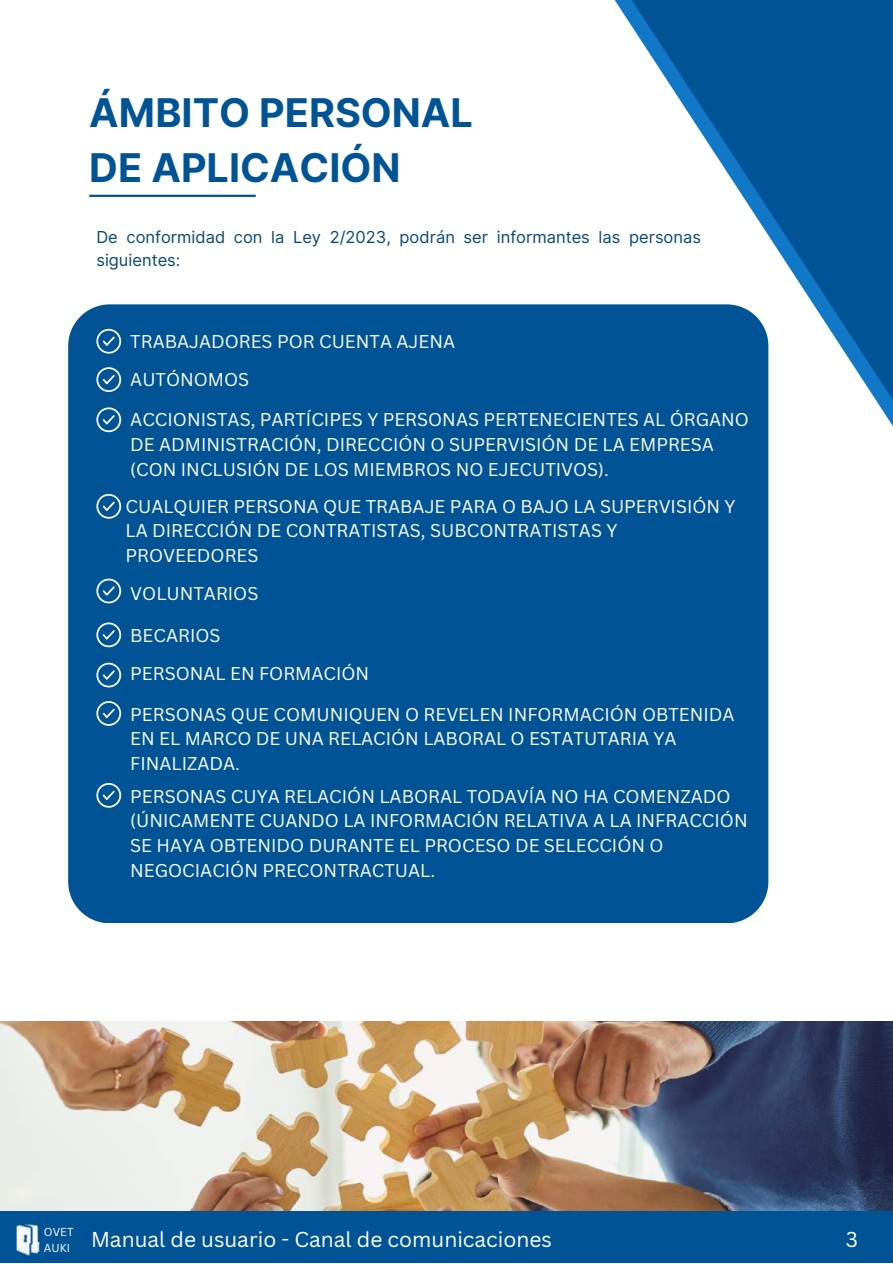
<style>
.page{position:relative;width:893px;height:1264px;background:#fff}
.page>*{position:absolute;margin:0;border:0;box-sizing:border-box;transform-origin:0 0}
.t1{font:700 39.6px/54.9px "Inter";color:#005495}
.t2{font:21px "Canva Sans";color:#fff}
.t3{font:18px/24.8px "Canva Sans";color:#fff}
.t4{font:16.5px/22.5px "Inter";color:#0b4876}
.t5{font:11.25px/15.6px "Canva Sans";color:#fff}
</style>
<div class="page">
<svg style="left:614px;top:0;width:278px;height:473px"></svg>
<div style="left:0;top:1209px;width:892px;height:53px;background:#005495"></div>
<img style="left:16px;top:1224px;width:25px;height:32px">
<div style="left:68px;top:304px;width:700px;height:619px;background:#005495"></div>
<svg style="left:96px;top:329px;width:25px;height:24px"></svg>
<svg style="left:96px;top:367px;width:25px;height:25px"></svg>
<svg style="left:96px;top:407px;width:25px;height:25px"></svg>
<svg style="left:96px;top:494px;width:25px;height:24px"></svg>
<svg style="left:96px;top:578px;width:25px;height:25px"></svg>
<svg style="left:96px;top:622px;width:25px;height:25px"></svg>
<svg style="left:96px;top:662px;width:25px;height:25px"></svg>
<svg style="left:96px;top:701px;width:25px;height:24px"></svg>
<svg style="left:96px;top:783px;width:25px;height:24px"></svg>
<img style="left:0;top:1021px;width:892px;height:189px">
<hr style="left:89px;top:195px;width:167px;height:2px;background:#005495">
<h1 class="t1" style="left:89px;top:85px;width:385px">ÁMBITO PERSONAL<br>DE APLICACIÓN</h1>
<p class="t4" style="left:96px;top:226px;width:606px">De conformidad con la Ley 2/2023, podrán ser informantes las personas siguientes:</p>
<p class="t3" style="left:130px;top:322px;width:326px;line-height:38.2px">TRABAJADORES POR CUENTA AJENA<br>AUTÓNOMOS</p>
<p class="t3" style="left:130px;top:407px;width:620px">ACCIONISTAS, PARTÍCIPES Y PERSONAS PERTENECIENTES AL ÓRGANO<br>DE ADMINISTRACIÓN, DIRECCIÓN O SUPERVISIÓN DE LA EMPRESA (CON INCLUSIÓN DE LOS MIEMBROS NO EJECUTIVOS).</p>
<p class="t3" style="left:126px;top:493px;width:611px">CUALQUIER PERSONA QUE TRABAJE PARA O BAJO LA SUPERVISIÓN Y<br>LA DIRECCIÓN DE CONTRATISTAS, SUBCONTRATISTAS Y<br>PROVEEDORES</p>
<p class="t3" style="left:130px;top:580px;width:130px">VOLUNTARIOS</p>
<p class="t3" style="left:130px;top:615px;width:240px;line-height:38.5px">BECARIOS<br>PERSONAL EN FORMACIÓN</p>
<p class="t3" style="left:130px;top:701px;width:605px">PERSONAS QUE COMUNIQUEN O REVELEN INFORMACIÓN OBTENIDA<br>EN EL MARCO DE UNA RELACIÓN LABORAL O ESTATUTARIA YA<br>FINALIZADA.</p>
<p class="t3" style="left:130px;top:783px;width:619px">PERSONAS CUYA RELACIÓN LABORAL TODAVÍA NO HA COMENZADO (ÚNICAMENTE CUANDO LA INFORMACIÓN RELATIVA A LA INFRACCIÓN SE HAYA OBTENIDO DURANTE EL PROCESO DE SELECCIÓN O NEGOCIACIÓN PRECONTRACTUAL.</p>
<p class="t5" style="left:44px;top:1223px;width:31px">OVET<br>AUKI</p>
<p class="t2" style="left:91px;top:1224px;width:462px">Manual de usuario - Canal de comunicaciones</p>
<p class="t2" style="left:845px;top:1224px;width:14px">3</p>
</div>
